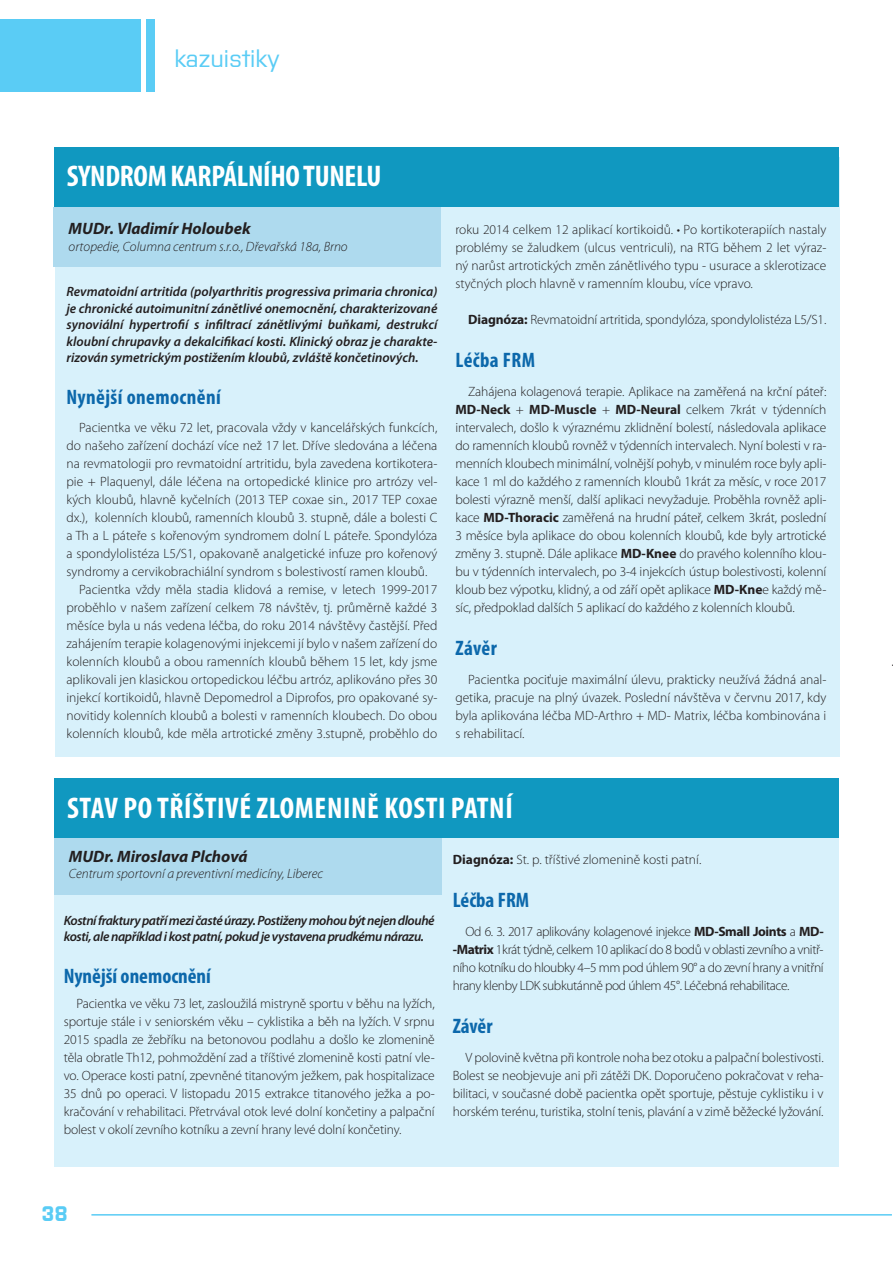
<style>
.page{position:relative;width:893px;height:1263px;background:#fff}
.page>*{position:absolute;margin:0;border:0;box-sizing:border-box;transform-origin:0 0}
.otazka_medi{font:700 condensed 30px "Myriad Pro";letter-spacing:.02em;color:#fff}
.otazka_medi-2{font:700 condensed 30px "Myriad Pro";color:#fff}
.t1{font:500 24px "Purista";color:#5accf5}
.mezititulky_myriad_k{font:700 condensed 21px "Myriad Pro";letter-spacing:.005em;color:#0c68ab}
.t2{font:700 21px "Purista";color:#5accf5}
.t3{font:italic 700 16.5px "Myriad Pro";color:#231f20}
.HLAVNÍ_TEXT{font:300 13.5px/18px "Myriad Pro";letter-spacing:-.005em;color:#231f20;text-align:justify}
.zakladni_medi{font:italic 600 13.5px/16.5px "Myriad Pro";letter-spacing:-.03em;color:#231f20;text-align:justify}
.t4{font:italic 300 13.5px "Myriad Pro";color:#231f20}
.s1{font-weight:700}
</style>
<div class="page">
<svg style="left:848px;top:1215px;width:44px;height:1px"></svg>
<div style="left:55px;top:158px;width:785px;height:599px;background:#d8f1fb"></div>
<div style="left:54px;top:147px;width:785px;height:60px;background:#1098c0"></div>
<div style="left:54px;top:207px;width:387px;height:60px;background:#aedaee"></div>
<div style="left:54px;top:778px;width:785px;height:388px;background:#d8f1fb"></div>
<div style="left:54px;top:778px;width:785px;height:60px;background:#1098c0"></div>
<div style="left:54px;top:838px;width:387px;height:57px;background:#aedaee"></div>
<div style="left:0;top:19px;width:140px;height:72px;background:#5accf5"></div>
<div style="left:147px;top:19px;width:8px;height:72px;background:#5accf5"></div>
<hr style="left:91px;top:1214px;width:801px;height:1px;background:#5accf5">
<p class="t1" style="left:174px;top:41px;width:107px">kazuistiky</p>
<p class="otazka_medi-2" style="left:67px;top:157px;width:316px">SYNDROM KARPÁLNÍHO TUNELU</p>
<p class="t3" style="left:69px;top:218px;width:184px">MUDr. Vladimír Holoubek</p>
<p class="t4" style="left:69px;top:239px;width:281px">ortopedie, Columna centrum s.r.o., Dřevařská 18a, Brno</p>
<p class="zakladni_medi" style="left:66px;top:284px;width:372px">Revmatoidní artritida (polyarthritis progressiva primaria chronica) je chronické autoimunitní zánětlivé onemocnění, charakterizované synoviální hypertrofií s infiltrací zánětlivými buňkami, destrukcí kloubní chrupavky a dekalcifikací kosti. Klinický obraz je charakte&shy;rizován symetrickým postižením kloubů, zvláště končetinových.</p>
<p class="mezititulky_myriad_k" style="left:66px;top:384px;width:156px">Nynější onemocnění</p>
<p class="HLAVNÍ_TEXT" style="left:66px;top:419px;width:372px;text-indent:13px">Pacientka ve věku 72 let, pracovala vždy v kancelářských funkcích, do našeho zařízení dochází více než 17 let. Dříve sledována a léčena na revmatologii pro revmatoidní artritidu, byla zavedena kortikotera&shy;pie + Plaquenyl, dále léčena na ortopedické klinice pro artrózy vel&shy;kých kloubů, hlavně kyčelních (2013 TEP coxae sin., 2017 TEP coxae dx.), kolenních kloubů, ramenních kloubů 3. stupně, dále a bolesti C a Th a L páteře s kořenovým syndromem dolní L páteře. Spondylóza a spondylolistéza L5/S1, opakovaně analgetické infuze pro kořenový syndromy a cervikobrachiální syndrom s bolestivostí ramen kloubů.</p>
<p class="HLAVNÍ_TEXT" style="left:66px;top:581px;width:372px;text-indent:13px">Pacientka vždy měla stadia klidová a remise, v letech 1999-2017 proběhlo v našem zařízení celkem 78 návštěv, tj. průměrně každé 3 měsíce byla u nás vedena léčba, do roku 2014 návštěvy častější. Před zahájením terapie kolagenovými injekcemi jí bylo v našem zařízení do kolenních kloubů a obou ramenních kloubů během 15 let, kdy jsme aplikovali jen klasickou ortopedickou léčbu artróz, aplikováno přes 30 injekcí kortikoidů, hlavně Depomedrol a Diprofos, pro opakované sy&shy;novitidy kolenních kloubů a bolesti v ramenních kloubech. Do obou kolenních kloubů, kde měla artrotické změny 3.stupně, proběhlo do</p>
<p class="HLAVNÍ_TEXT" style="left:455px;top:221px;width:372px">roku 2014 celkem 12 aplikací kortikoidů. • Po kortikoterapiích nastaly problémy se žaludkem (ulcus ventriculi), na RTG během 2 let výraz&shy;ný narůst artrotických změn zánětlivého typu - usurace a sklerotizace styčných ploch hlavně v ramenním kloubu, více vpravo.</p>
<p class="HLAVNÍ_TEXT" style="left:468px;top:311px;width:360px"><span class="s1">Diagnóza:</span> Revmatoidní artritida, spondylóza, spondylolistéza L5/S1.</p>
<p class="mezititulky_myriad_k" style="left:455px;top:347px;width:81px">Léčba FRM</p>
<p class="HLAVNÍ_TEXT" style="left:455px;top:383px;width:372px;text-indent:13px">Zahájena kolagenová terapie. Aplikace na zaměřená na krční páteř:<br><span class="s1">MD-Neck</span> + <span class="s1">MD-Muscle</span> + <span class="s1">MD-Neural</span> celkem 7krát v týdenních intervalech, došlo k výraznému zklidnění bolestí, následovala aplikace do ramenních kloubů rovněž v týdenních intervalech. Nyní bolesti v ra&shy;menních kloubech minimální, volnější pohyb, v minulém roce byly apli&shy;kace 1 ml do každého z ramenních kloubů 1krát za měsíc, v roce 2017 bolesti výrazně menší, další aplikaci nevyžaduje. Proběhla rovněž apli&shy;kace <span class="s1">MD-Thoracic</span> zaměřená na hrudní páteř, celkem 3krát, poslední 3 měsíce byla aplikace do obou kolenních kloubů, kde byly artrotické změny 3. stupně. Dále aplikace <span class="s1">MD-Knee</span> do pravého kolenního klou&shy;bu v týdenních intervalech, po 3-4 injekcích ústup bolestivosti, kolenní kloub bez výpotku, klidný, a od září opět aplikace <span class="s1">MD-Kne</span>e každý mě&shy;síc, předpoklad dalších 5 aplikací do každého z kolenních kloubů.</p>
<p class="mezititulky_myriad_k" style="left:455px;top:635px;width:43px">Závěr</p>
<p class="HLAVNÍ_TEXT" style="left:455px;top:671px;width:372px;text-indent:13px">Pacientka pociťuje maximální úlevu, prakticky neužívá žádná anal&shy;getika, pracuje na plný úvazek. Poslední návštěva v červnu 2017, kdy byla aplikována léčba MD-Arthro + MD- Matrix, léčba kombinována i s rehabilitací.</p>
<p class="otazka_medi" style="left:67px;top:789px;width:447px">STAV PO TŘÍŠTIVÉ ZLOMENINĚ KOSTI PATNÍ</p>
<p class="t3" style="left:69px;top:846px;width:180px">MUDr. Miroslava Plchová</p>
<p class="t4" style="left:69px;top:867px;width:256px">Centrum sportovní a preventivní medicíny, Liberec</p>
<p class="zakladni_medi" style="left:64px;top:912px;width:372px">Kostní fraktury patří mezi časté úrazy. Postiženy mohou být nejen dlouhé kosti, ale například i kost patní, pokud je vystavena prudkému nárazu.</p>
<p class="mezititulky_myriad_k" style="left:64px;top:962px;width:149px">Nynější onemocnění</p>
<p class="HLAVNÍ_TEXT" style="left:64px;top:995px;width:372px;text-indent:13px">Pacientka ve věku 73 let, zasloužilá mistryně sportu v běhu na lyžích, sportuje stále i v seniorském věku – cyklistika a běh na lyžích. V srpnu 2015 spadla ze žebříku na betonovou podlahu a došlo ke zlomenině těla obratle Th12, pohmoždění zad a tříštivé zlomenině kosti patní vle&shy;vo. Operace kosti patní, zpevněné titanovým ježkem, pak hospitalizace 35 dnů po operaci. V listopadu 2015 extrakce titanového ježka a po&shy;kračování v rehabilitaci. Přetrvával otok levé dolní končetiny a palpační bolest v okolí zevního kotníku a zevní hrany levé dolní končetiny.</p>
<p class="HLAVNÍ_TEXT" style="left:453px;top:851px;width:250px"><span class="s1">Diagnóza:</span> St. p. tříštivé zlomenině kosti patní.</p>
<p class="mezititulky_myriad_k" style="left:453px;top:887px;width:78px">Léčba FRM</p>
<p class="HLAVNÍ_TEXT" style="left:453px;top:923px;width:372px;text-indent:13px">Od 6. 3. 2017 aplikovány kolagenové injekce <span class="s1">MD-Small Joints</span> a <span class="s1">MD--Matrix</span> 1krát týdně, celkem 10 aplikací do 8 bodů v oblasti zevního a vnitř&shy;ního kotníku do hloubky 4–5 mm pod úhlem 90° a do zevní hrany a vnitřní hrany klenby LDK subkutánně pod úhlem 45°. Léčebná rehabilitace.</p>
<p class="mezititulky_myriad_k" style="left:453px;top:1013px;width:41px">Závěr</p>
<p class="HLAVNÍ_TEXT" style="left:453px;top:1049px;width:372px;text-indent:13px">V polovině května při kontrole noha bez otoku a palpační bolestivosti.<br>Bolest se neobjevuje ani při zátěži DK. Doporučeno pokračovat v reha&shy;bilitaci, v současné době pacientka opět sportuje, pěstuje cyklistiku i v horském terénu, turistika, stolní tenis, plavání a v zimě běžecké lyžování.</p>
<p class="t2" style="left:42px;top:1198px;width:28px">38</p>
</div>
